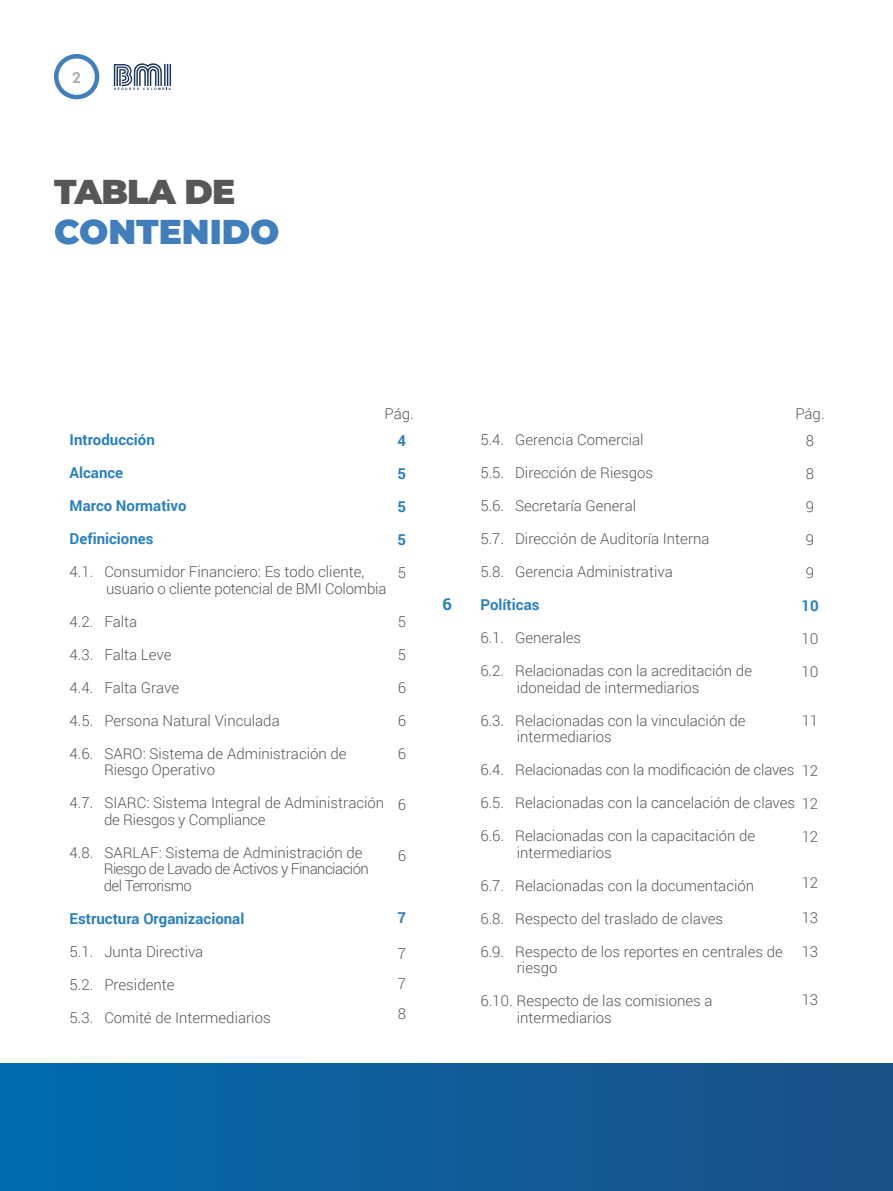
<style>
.page{position:relative;width:893px;height:1191px;background:#fff}
.page>*{position:absolute;margin:0;border:0;box-sizing:border-box;transform-origin:0 0}
.t1{font:900 34.5px "Montserrat";color:#417fbc}
.t2{font:900 34.5px "Montserrat";letter-spacing:-.025em;color:#575756}
.t3{font:700 16.5px "Roboto";color:#2980c1}
.t4{font:300 15px/16.5px "Roboto";color:#575756}
.t5{font:700 15px "Roboto";color:#2980c1}
.t6{font:300 15px/16.5px "Roboto";letter-spacing:-.035em;color:#575756}
.t7{font:700 15px "Nobel";color:#b3b2b2}
</style>
<div class="page">
<div style="left:54px;top:54px;width:45px;height:45px;border:4px solid #417fbc;border-radius:50%"></div>
<svg style="left:114px;top:63px;width:57px;height:27px"></svg>
<div style="left:0;top:1063px;width:893px;height:128px;background:linear-gradient(to right,#026cb0,#1c4e83)"></div>
<p class="t7" style="left:72px;top:68px;width:10px">2</p>
<h1 class="t2" style="left:54px;top:165px;width:183px">TABLA DE</h1>
<h1 class="t1" style="left:54px;top:206px;width:227px">CONTENIDO</h1>
<p class="t4" style="left:385px;top:404px;width:31px">Pág.</p>
<p class="t5" style="left:70px;top:429px;width:87px">Introducción</p>
<p class="t5" style="left:70px;top:462px;width:55px">Alcance</p>
<p class="t5" style="left:70px;top:495px;width:118px">Marco Normativo</p>
<p class="t5" style="left:70px;top:528px;width:85px">Definiciones</p>
<p class="t4" style="left:106px;top:563px;width:282px;text-indent:-36px">4.1. Consumidor Financiero: Es todo cliente, usuario o cliente potencial de BMI Colombia</p>
<p class="t4" style="left:70px;top:612px;width:69px">4.2. Falta</p>
<p class="t4" style="left:70px;top:645px;width:103px">4.3. Falta Leve</p>
<p class="t4" style="left:70px;top:678px;width:111px">4.4. Falta Grave</p>
<p class="t4" style="left:70px;top:711px;width:212px">4.5. Persona Natural Vinculada</p>
<p class="t4" style="left:104px;top:744px;width:244px;text-indent:-34px">4.6. SARO: Sistema de Administración de<br>Riesgo Operativo</p>
<p class="t4" style="left:104px;top:794px;width:282px;text-indent:-34px">4.7. SIARC: Sistema Integral de Administración de Riesgos y Compliance</p>
<p class="t6" style="left:104px;top:843px;width:267px;text-indent:-34px">4.8. SARLAF: Sistema de Administración de<br>Riesgo de Lavado de Activos y Financiación del Terrorismo</p>
<p class="t5" style="left:70px;top:908px;width:176px">Estructura Organizacional</p>
<p class="t4" style="left:70px;top:942px;width:135px">5.1. Junta Directiva</p>
<p class="t4" style="left:70px;top:975px;width:106px">5.2. Presidente</p>
<p class="t4" style="left:70px;top:1008px;width:203px">5.3. Comité de Intermediarios</p>
<p class="t5" style="left:398px;top:430px;width:10px">4</p>
<p class="t5" style="left:398px;top:463px;width:10px">5</p>
<p class="t5" style="left:398px;top:496px;width:10px">5</p>
<p class="t5" style="left:398px;top:529px;width:10px">5</p>
<p class="t4" style="left:398px;top:563px;width:10px">5</p>
<p class="t4" style="left:398px;top:613px;width:10px">5</p>
<p class="t4" style="left:398px;top:646px;width:10px">5</p>
<p class="t4" style="left:398px;top:679px;width:10px">6</p>
<p class="t4" style="left:398px;top:712px;width:10px">6</p>
<p class="t4" style="left:398px;top:745px;width:10px">6</p>
<p class="t4" style="left:398px;top:796px;width:10px">6</p>
<p class="t4" style="left:398px;top:847px;width:10px">6</p>
<p class="t5" style="left:398px;top:907px;width:10px">7</p>
<p class="t4" style="left:398px;top:938px;width:10px;line-height:30px;text-align:justify">7<br>7<br>8</p>
<p class="t3" style="left:443px;top:592px;width:11px">6</p>
<p class="t4" style="left:795px;top:404px;width:31px">Pág.</p>
<p class="t4" style="left:480px;top:431px;width:165px">5.4. Gerencia Comercial</p>
<p class="t4" style="left:480px;top:464px;width:174px">5.5. Dirección de Riesgos</p>
<p class="t4" style="left:480px;top:497px;width:157px">5.6. Secretaría General</p>
<p class="t4" style="left:480px;top:530px;width:231px">5.7. Dirección de Auditoría Interna</p>
<p class="t4" style="left:480px;top:563px;width:194px">5.8. Gerencia Administrativa</p>
<p class="t5" style="left:480px;top:594px;width:61px">Políticas</p>
<p class="t4" style="left:480px;top:629px;width:102px">6.1. Generales</p>
<p class="t4" style="left:517px;top:662px;width:237px;text-indent:-36px">6.2. Relacionadas con la acreditación de idoneidad de intermediarios</p>
<p class="t4" style="left:517px;top:711px;width:230px;text-indent:-36px">6.3. Relacionadas con la vinculación de intermediarios</p>
<p class="t4" style="left:480px;top:761px;width:315px">6.4. Relacionadas con la modificación de claves</p>
<p class="t4" style="left:806px;top:431px;width:10px">8</p>
<p class="t4" style="left:806px;top:464px;width:10px">8</p>
<p class="t4" style="left:806px;top:497px;width:10px">9</p>
<p class="t4" style="left:806px;top:530px;width:10px">9</p>
<p class="t4" style="left:806px;top:563px;width:10px">9</p>
<p class="t5" style="left:801px;top:595px;width:19px">10</p>
<p class="t4" style="left:801px;top:629px;width:19px">10</p>
<p class="t4" style="left:801px;top:662px;width:19px">10</p>
<p class="t4" style="left:802px;top:712px;width:18px">11</p>
<p class="t4" style="left:480px;top:753px;width:339px;line-height:32.5px;text-align:right">12<br>6.5. Relacionadas con la cancelación de claves 12</p>
<p class="t4" style="left:802px;top:827px;width:18px">12</p>
<p class="t4" style="left:802px;top:874px;width:18px">12</p>
<p class="t4" style="left:802px;top:908px;width:18px">13</p>
<p class="t4" style="left:802px;top:943px;width:18px">13</p>
<p class="t4" style="left:802px;top:991px;width:18px">13</p>
<p class="t4" style="left:517px;top:827px;width:240px;text-indent:-36px">6.6. Relacionadas con la capacitación de intermediarios</p>
<p class="t4" style="left:480px;top:876px;width:275px">6.7. Relacionadas con la documentación</p>
<p class="t4" style="left:480px;top:901px;width:304px;line-height:33px">6.8. Respecto del traslado de claves<br>6.9. Respecto de los reportes en centrales de</p>
<p class="t4" style="left:517px;top:959px;width:42px">riesgo</p>
<p class="t4" style="left:517px;top:992px;width:197px;text-indent:-36px">6.10. Respecto de las comisiones a intermediarios</p>
</div>
